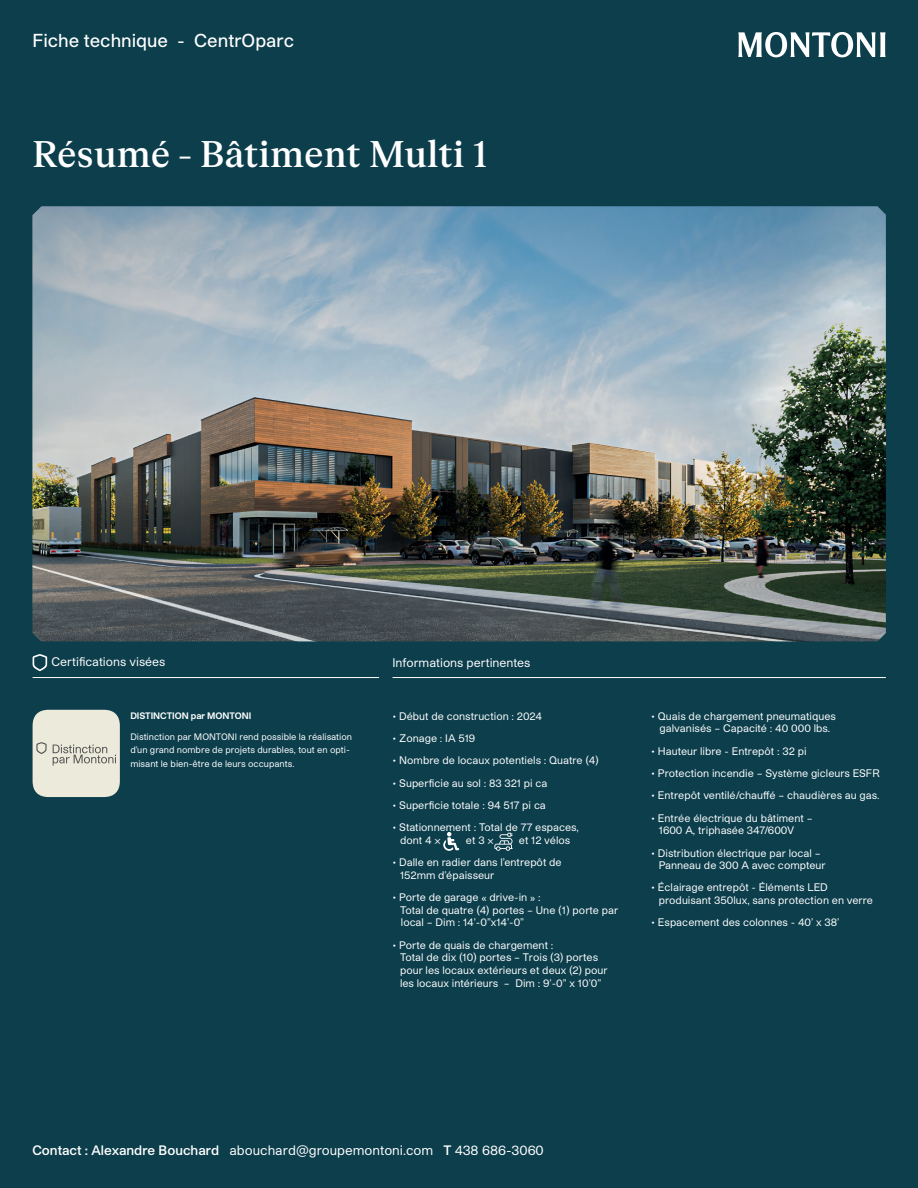
<style>
.page{position:relative;width:918px;height:1188px;background:#0c3e4c}
.page>*{position:absolute;margin:0;border:0;box-sizing:border-box;transform-origin:0 0}
.t1{font:500 36px "FK Roman Standard";color:#fff}
.t2{font:500 18px "Studio Pro";color:#fff}
.t3{font:13.2px "Studio Pro";color:#fff}
.t4{font:12px "Studio Pro";color:#fff}
.t5{font:10.5px/12.6px "Studio Pro";color:#fff}
.t6{font:9px/13.5px "Studio Pro";color:#fff}
.t7{font:700 9px "Studio Pro";color:#fff}
.s1{font-weight:600}
</style>
<div class="page">
<svg style="left:738px;top:32px;width:148px;height:25px"></svg>
<img style="left:32px;top:206px;width:854px;height:435px">
<hr style="left:33px;top:677px;width:346px;height:1px;background:#fff">
<hr style="left:393px;top:677px;width:493px;height:1px;background:#fff">
<svg style="left:33px;top:654px;width:14px;height:17px"></svg>
<div style="left:33px;top:710px;width:87px;height:87px;background:#eceada;border-radius:16px"></div>
<svg style="left:36px;top:742px;width:80px;height:24px"></svg>
<svg style="left:443px;top:832px;width:16px;height:19px"></svg>
<svg style="left:494px;top:833px;width:19px;height:18px"></svg>
<h2 class="t2" style="left:32px;top:28px;width:263px">Fiche technique - CentrOparc</h2>
<h1 class="t1" style="left:32px;top:126px;width:456px">Résumé - Bâtiment Multi 1</h1>
<p class="t4" style="left:52px;top:654px;width:115px">Certifications visées</p>
<p class="t7" style="left:130px;top:709px;width:122px">DISTINCTION par MONTONI</p>
<p class="t6" style="left:130px;top:729px;width:223px">Distinction par MONTONI rend possible la réalisation d’un grand nombre de projets durables, tout en opti&shy;misant le bien-être de leurs occupants.</p>
<p class="t4" style="left:393px;top:655px;width:139px">Informations pertinentes</p>
<p class="t5" style="left:393px;top:709px;width:151px">• Début de construction : 2024</p>
<p class="t5" style="left:393px;top:732px;width:84px">• Zonage : IA 519</p>
<p class="t5" style="left:393px;top:754px;width:208px">• Nombre de locaux potentiels : Quatre (4)</p>
<p class="t5" style="left:393px;top:776px;width:156px">• Superficie au sol : 83 321 pi ca</p>
<p class="t5" style="left:393px;top:799px;width:155px">• Superficie totale : 94 517 pi ca</p>
<p class="t5" style="left:400px;top:821px;width:181px;text-indent:-7px">• Stationnement : Total de 77 espaces, dont 4 x</p>
<p class="t5" style="left:466px;top:834px;width:29px">et 3 x</p>
<p class="t5" style="left:519px;top:834px;width:53px">et 12 vélos</p>
<p class="t5" style="left:400px;top:856px;width:163px;text-indent:-7px">• Dalle en radier dans l’entrepôt de<br>152mm d’épaisseur</p>
<p class="t5" style="left:400px;top:891px;width:220px;text-indent:-7px">• Porte de garage « drive-in » :<br>Total de quatre (4) portes – Une (1) porte par local – Dim : 14’-0”x14’-0”</p>
<p class="t5" style="left:400px;top:938px;width:209px;text-indent:-7px">• Porte de quais de chargement :<br>Total de dix (10) portes – Trois (3) portes pour les locaux extérieurs et deux (2) pour les locaux intérieurs – Dim : 9’-0” x 10’0”</p>
<p class="t5" style="left:651px;top:709px;width:186px;text-align:center">• Quais de chargement pneumatiques galvanisés – Capacité : 40 000 lbs.</p>
<p class="t5" style="left:651px;top:744px;width:157px">• Hauteur libre - Entrepôt : 32 pi</p>
<p class="t5" style="left:651px;top:767px;width:230px">• Protection incendie – Système gicleurs ESFR</p>
<p class="t5" style="left:651px;top:789px;width:230px">• Entrepôt ventilé/chauffé – chaudières au gas.</p>
<p class="t5" style="left:659px;top:811px;width:155px;text-indent:-7px">• Entrée électrique du bâtiment –<br>1600 A, triphasée 347/600V</p>
<p class="t5" style="left:659px;top:846px;width:168px;text-indent:-7px">• Distribution électrique par local –<br>Panneau de 300 A avec compteur</p>
<p class="t5" style="left:659px;top:881px;width:216px;text-indent:-7px">• Éclairage entrepôt - Éléments LED produisant 350lux, sans protection en verre</p>
<p class="t5" style="left:651px;top:916px;width:190px">• Espacement des colonnes - 40’ x 38’</p>
<p class="t3" style="left:32px;top:1142px;width:513px"><span class="s1">Contact : Alexandre Bouchard</span> abouchard@groupemontoni.com <span class="s1">T</span> 438 686-3060</p>
</div>
